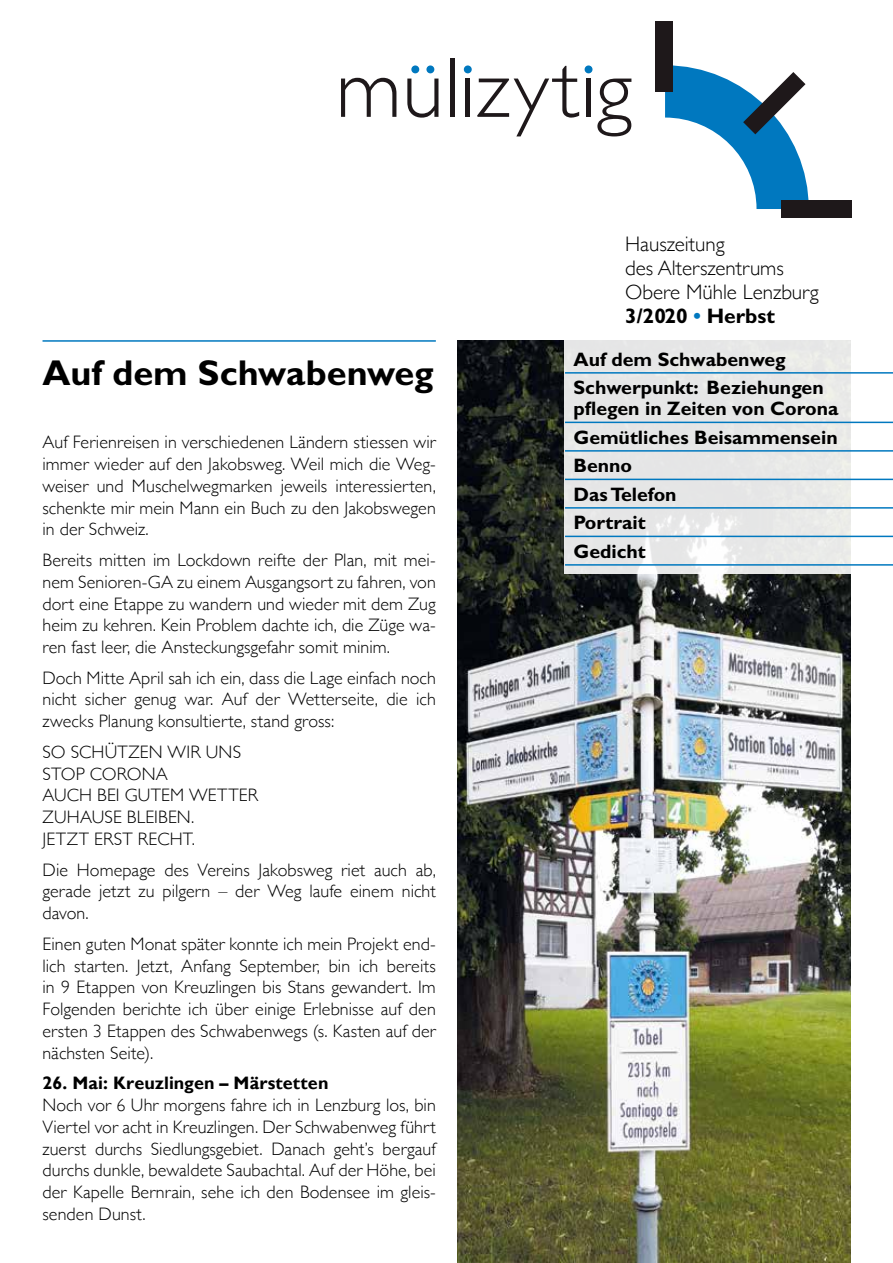
<style>
.page{position:relative;width:893px;height:1263px;background:#fff}
.page>*{position:absolute;margin:0;border:0;box-sizing:border-box;transform-origin:0 0}
.t1{font:700 36px "Gill Sans CE";color:#000}
.t2{font:300 21px/24px "Gill Sans";color:#000}
.t3{font:700 21px "Gill Sans CE";color:#000}
.t4{font:700 19.5px/28.5px "Gill Sans CE";color:#000}
.t5{font:300 18px/21.8px "Gill Sans";letter-spacing:.005em;color:#000;text-align:justify}
.t6{font:700 18px "Gill Sans";letter-spacing:.005em;color:#000}
.s1{color:#0078bf}
</style>
<div class="page">
<img style="left:457px;top:340px;width:393px;height:923px">
<div style="left:781px;top:201px;width:71px;height:17px;background:#1e181a"></div>
<svg style="left:665px;top:65px;width:144px;height:144px"></svg>
<div style="left:656px;top:21px;width:17px;height:71px;background:#1e181a"></div>
<svg style="left:341px;top:78px;width:55px;height:39px"></svg>
<svg style="left:407px;top:79px;width:31px;height:39px"></svg>
<hr style="left:450px;top:59px;width:4px;height:58px;background:#1e181a">
<hr style="left:466px;top:79px;width:4px;height:38px;background:#1e181a">
<svg style="left:477px;top:66px;width:102px;height:70px"></svg>
<hr style="left:586px;top:79px;width:4px;height:38px;background:#1e181a">
<svg style="left:597px;top:79px;width:34px;height:57px"></svg>
<div style="left:411px;top:65px;width:8px;height:8px;background:#0078bf;border-radius:50%"></div>
<div style="left:426px;top:65px;width:8px;height:8px;background:#0078bf;border-radius:50%"></div>
<div style="left:464px;top:65px;width:8px;height:8px;background:#0078bf;border-radius:50%"></div>
<div style="left:585px;top:65px;width:7px;height:8px;background:#0078bf;border-radius:50%"></div>
<svg style="left:564px;top:340px;width:329px;height:234px;fill:#e6e7e7"></svg>
<hr style="left:565px;top:372px;width:328px;height:2px;background:#0078bf">
<hr style="left:565px;top:422px;width:328px;height:1px;background:#0078bf">
<hr style="left:565px;top:450px;width:328px;height:2px;background:#0078bf">
<hr style="left:565px;top:479px;width:328px;height:1px;background:#0078bf">
<hr style="left:565px;top:507px;width:328px;height:2px;background:#0078bf">
<hr style="left:565px;top:536px;width:328px;height:1px;background:#0078bf">
<hr style="left:565px;top:564px;width:328px;height:2px;background:#0078bf">
<hr style="left:43px;top:340px;width:393px;height:2px;background:#0078bf">
<h1 class="t1" style="left:43px;top:351px;width:393px">Auf dem Schwabenweg</h1>
<p class="t5" style="left:43px;top:431px;width:395px">Auf Ferienreisen in verschiedenen Ländern stiessen wir immer wieder auf den Jakobsweg. Weil mich die Weg&shy;weiser und Muschelwegmarken jeweils interessierten, schenkte mir mein Mann ein Buch zu den Jakobswegen in der Schweiz.</p>
<p class="t5" style="left:43px;top:548px;width:395px">Bereits mitten im Lockdown reifte der Plan, mit mei&shy;nem Senioren-GA zu einem Ausgangsort zu fahren, von dort eine Etappe zu wandern und wieder mit dem Zug heim zu kehren. Kein Problem dachte ich, die Züge wa&shy;ren fast leer, die Ansteckungsgefahr somit minim.</p>
<p class="t5" style="left:43px;top:666px;width:395px">Doch Mitte April sah ich ein, dass die Lage einfach noch nicht sicher genug war. Auf der Wetterseite, die ich zwecks Planung konsultierte, stand gross:</p>
<p class="t5" style="left:43px;top:740px;width:217px;text-align:left">SO SCHÜTZEN WIR UNS<br>STOP CORONA<br>AUCH BEI GUTEM WETTER<br>ZUHAUSE BLEIBEN.<br>JETZT ERST RECHT.</p>
<p class="t5" style="left:43px;top:858px;width:395px">Die Homepage des Vereins Jakobsweg riet auch ab, gerade jetzt zu pilgern – der Weg laufe einem nicht davon.</p>
<p class="t5" style="left:43px;top:932px;width:395px">Einen guten Monat später konnte ich mein Projekt end&shy;lich starten. Jetzt, Anfang September, bin ich bereits in 9 Etappen von Kreuzlingen bis Stans gewandert. Im Folgenden berichte ich über einige Erlebnisse auf den ersten 3 Etappen des Schwabenwegs (s. Kasten auf der nächsten Seite).</p>
<p class="t6" style="left:43px;top:1072px;width:288px">26. Mai: Kreuzlingen – Märstetten</p>
<p class="t5" style="left:43px;top:1093px;width:395px">Noch vor 6 Uhr morgens fahre ich in Lenzburg los, bin Viertel vor acht in Kreuzlingen. Der Schwabenweg führt zuerst durchs Siedlungsgebiet. Danach geht’s bergauf durchs dunkle, bewaldete Saubachtal. Auf der Höhe, bei der Kapelle Bernrain, sehe ich den Bodensee im gleis&shy;senden Dunst.</p>
<p class="t2" style="left:625px;top:231px;width:195px">Hauszeitung<br>des Alterszentrums<br>Obere Mühle Lenzburg</p>
<p class="t3" style="left:625px;top:304px;width:151px">3/2020 <span class="s1">•</span> Herbst</p>
<p class="t4" style="left:573px;top:345px;width:252px">Auf dem Schwabenweg<br>Schwerpunkt: Beziehungen</p>
<p class="t4" style="left:573px;top:395px;width:266px">pflegen in Zeiten von Corona<br>Gemütliches Beisammensein<br>Benno<br>Das Telefon<br>Portrait<br>Gedicht</p>
</div>
